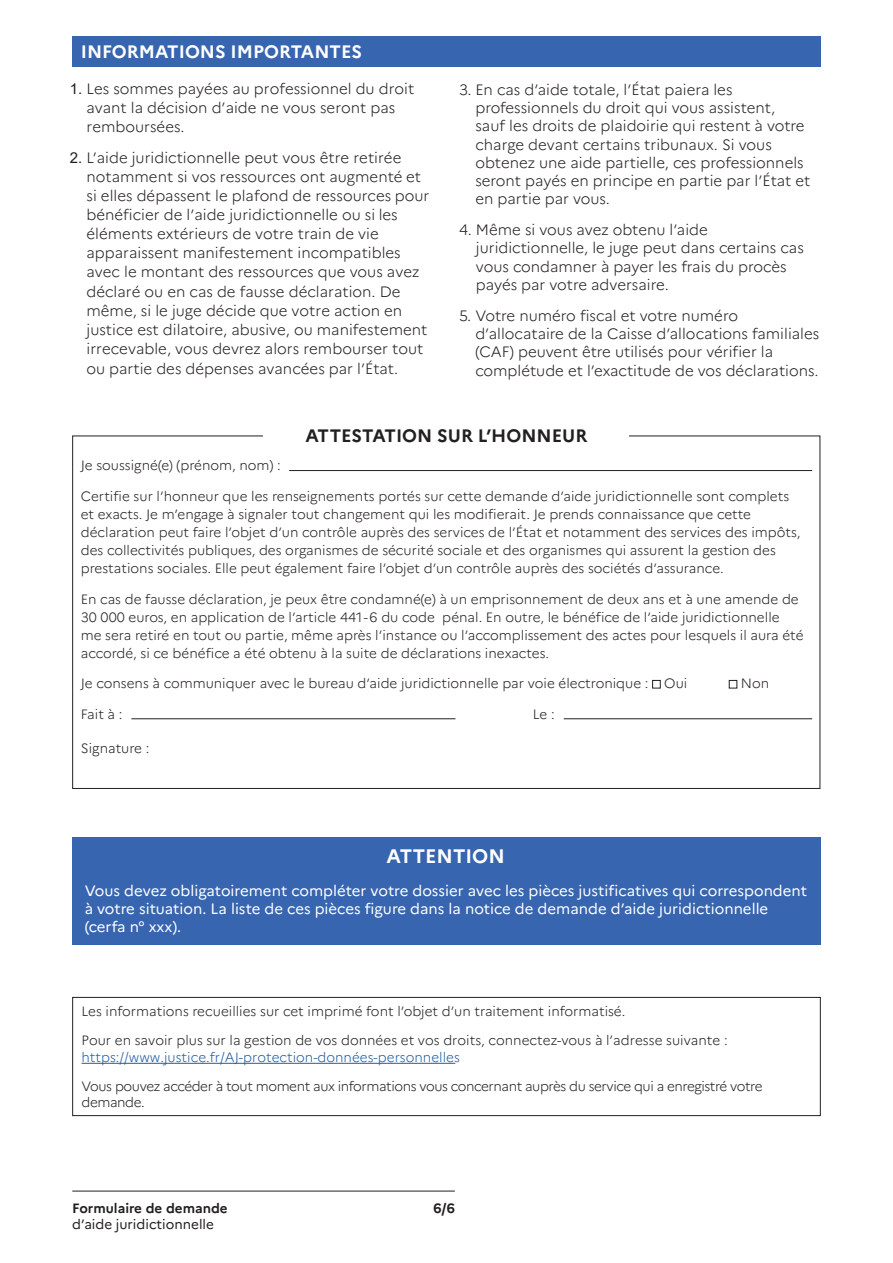
<style>
.page{position:relative;width:893px;height:1263px;background:#fff}
.page>*{position:absolute;margin:0;border:0;box-sizing:border-box;transform-origin:0 0}
.t1{font:700 19.5px "Marianne";color:#fff}
.t2{font:700 18px "Marianne";color:#fff}
.t3{font:700 18px "Marianne";color:#221f1f}
.t4{font:300 15px/18.3px "Marianne";color:#221f1f}
.t5{font:15px/18px "Marianne";color:#fff}
.t6{font:300 13.5px/18px "Marianne";color:#221f1f}
.t7{font:300 13.5px/16.2px "Marianne";letter-spacing:-.03em;color:#221f1f}
.t8{font:300 13.5px "Marianne";color:#1f5d9e}
.t9{font:700 13.5px "Marianne";color:#221f1f}
.t10{font:13.5px "Marianne";color:#221f1f}
.s1{font-family:"Arial";font-weight:400}
</style>
<div class="page">
<hr style="left:72px;top:1191px;width:383px;height:1px;background:#221f1f">
<hr style="left:82px;top:1063px;width:373px;height:1px;background:#1f5d9e">
<div style="left:72px;top:997px;width:749px;height:119px;border:1px solid #221f1f"></div>
<div style="left:72px;top:36px;width:749px;height:31px;background:#3765b0"></div>
<div style="left:72px;top:837px;width:749px;height:108px;background:#3765b0"></div>
<hr style="left:289px;top:470px;width:523px;height:1px;background:#221f1f">
<div style="left:652px;top:680px;width:9px;height:8px;border:1px solid #221f1f"></div>
<div style="left:729px;top:680px;width:8px;height:8px;border:1px solid #221f1f"></div>
<hr style="left:131px;top:718px;width:324px;height:1px;background:#221f1f">
<hr style="left:564px;top:718px;width:248px;height:1px;background:#221f1f">
<h2 class="t2" style="left:81px;top:42px;width:283px">INFORMATIONS IMPORTANTES</h2>
<p class="t4" style="left:86px;top:80px;width:329px;line-height:18.9px;text-indent:-17px"><span class="s1">1.</span> Les sommes payées au professionnel du droit avant la décision d’aide ne vous seront pas remboursées.</p>
<p class="t4" style="left:86px;top:149px;width:344px;line-height:19.2px;text-indent:-17px"><span class="s1">2.</span> L’aide juridictionnelle peut vous être retirée notamment si vos ressources ont augmenté et si elles dépassent le plafond de ressources pour bénéficier de l’aide juridictionnelle ou si les éléments extérieurs de votre train de vie apparaissent manifestement incompatibles avec le montant des ressources que vous avez déclaré ou en cas de fausse déclaration. De même, si le juge décide que votre action en justice est dilatoire, abusive, ou manifestement irrecevable, vous devrez alors rembourser tout ou partie des dépenses avancées par l’État.</p>
<p class="t4" style="left:475px;top:81px;width:337px;text-indent:-16px">3. En cas d’aide totale, l’État paiera les professionnels du droit qui vous assistent,<br>sauf les droits de plaidoirie qui restent à votre charge devant certains tribunaux. Si vous obtenez une aide partielle, ces professionnels seront payés en principe en partie par l’État et en partie par vous.</p>
<p class="t4" style="left:476px;top:221px;width:329px;text-indent:-17px">4. Même si vous avez obtenu l’aide juridictionnelle, le juge peut dans certains cas vous condamner à payer les frais du procès payés par votre adversaire.</p>
<p class="t4" style="left:475px;top:307px;width:345px;text-indent:-16px">5. Votre numéro fiscal et votre numéro d’allocataire de la Caisse d’allocations familiales (CAF) peuvent être utilisés pour vérifier la complétude et l’exactitude de vos déclarations.</p>
<h2 class="t3" style="left:305px;top:426px;width:284px">ATTESTATION SUR L’HONNEUR</h2>
<p class="t6" style="left:81px;top:457px;width:201px">Je soussigné(e) (prénom, nom) :</p>
<p class="t6" style="left:81px;top:488px;width:721px">Certifie sur l’honneur que les renseignements portés sur cette demande d’aide juridictionnelle sont complets et exacts. Je m’engage à signaler tout changement qui les modifierait. Je prends connaissance que cette déclaration peut faire l’objet d’un contrôle auprès des services de l’État et notamment des services des impôts, des collectivités publiques, des organismes de sécurité sociale et des organismes qui assurent la gestion des prestations sociales. Elle peut également faire l’objet d’un contrôle auprès des sociétés d’assurance.</p>
<p class="t6" style="left:81px;top:590px;width:724px">En cas de fausse déclaration, je peux être condamné(e) à un emprisonnement de deux ans et à une amende de 30 000 euros, en application de l’article 441 - 6 du code pénal. En outre, le bénéfice de l’aide juridictionnelle me sera retiré en tout ou partie, même après l’instance ou l’accomplissement des actes pour lesquels il aura été accordé, si ce bénéfice a été obtenu à la suite de déclarations inexactes.</p>
<p class="t6" style="left:81px;top:675px;width:608px">Je consens à communiquer avec le bureau d’aide juridictionnelle par voie électronique : Oui</p>
<p class="t6" style="left:741px;top:675px;width:30px">Non</p>
<p class="t6" style="left:81px;top:706px;width:43px">Fait à :</p>
<p class="t6" style="left:533px;top:706px;width:23px">Le :</p>
<p class="t6" style="left:81px;top:740px;width:70px">Signature :</p>
<h1 class="t1" style="left:387px;top:846px;width:120px">ATTENTION</h1>
<p class="t5" style="left:85px;top:883px;width:724px">Vous devez obligatoirement compléter votre dossier avec les pièces justificatives qui correspondent à votre situation. La liste de ces pièces figure dans la notice de demande d’aide juridictionnelle (cerfa n° xxx).</p>
<p class="t6" style="left:82px;top:997px;width:648px;line-height:29px">Les informations recueillies sur cet imprimé font l’objet d’un traitement informatisé.<br>Pour en savoir plus sur la gestion de vos données et vos droits, connectez-vous à l’adresse suivante :</p>
<p class="t8" style="left:82px;top:1049px;width:380px">https://www.justice.fr/AJ-protection-données-personnelles</p>
<p class="t7" style="left:82px;top:1078px;width:682px">Vous pouvez accéder à tout moment aux informations vous concernant auprès du service qui a enregistré votre demande.</p>
<p class="t9" style="left:72px;top:1200px;width:157px">Formulaire de demande</p>
<p class="t9" style="left:433px;top:1200px;width:23px">6/6</p>
<p class="t10" style="left:72px;top:1219px;width:143px">d’aide juridictionnelle</p>
</div>
